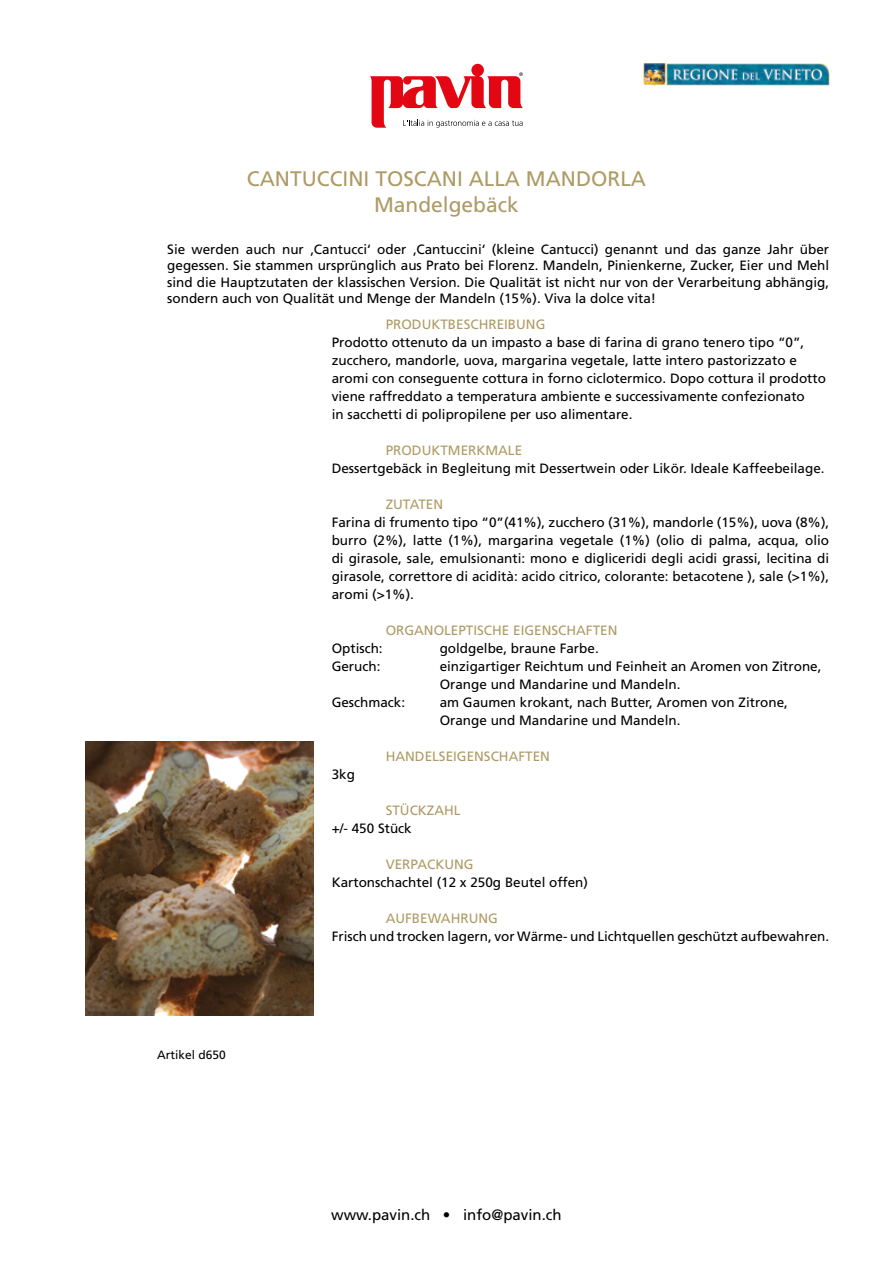
<style>
.page{position:relative;width:893px;height:1263px;background:#fff}
.page>*{position:absolute;margin:0;border:0;box-sizing:border-box;transform-origin:0 0}
.t1{font:21px/25.2px "Frutiger";color:#ae9a64;text-align:center}
.t2{font:15px "Frutiger";color:#000}
.t3{font:13.5px/18px "Frutiger";color:#000}
.t4{font:13.5px "Frutiger";color:#ae9a64}
.t5{font:12px "Frutiger";color:#000}
</style>
<div class="page">
<img style="left:667px;top:64px;width:162px;height:22px">
<img style="left:643px;top:64px;width:22px;height:22px">
<svg style="left:370px;top:64px;width:153px;height:64px"></svg>
<img style="left:85px;top:742px;width:228px;height:273px">
<h1 class="t1" style="left:247px;top:166px;width:400px">CANTUCCINI TOSCANI ALLA MANDORLA<br>Mandelgebäck</h1>
<p class="t3" style="left:167px;top:240px;width:663px;line-height:16.5px;text-align:justify">Sie werden auch nur ‚Cantucci‘ oder ‚Cantuccini‘ (kleine Cantucci) genannt und das ganze Jahr über gegessen. Sie stammen ursprünglich aus Prato bei Florenz. Mandeln, Pinienkerne, Zucker, Eier und Mehl sind die Hauptzutaten der klassischen Version. Die Qualität ist nicht nur von der Verarbeitung abhängig, sondern auch von Qualität und Menge der Mandeln (15%). Viva la dolce vita!</p>
<p class="t5" style="left:157px;top:1047px;width:70px">Artikel d650</p>
<p class="t4" style="left:386px;top:317px;width:161px">PRODUKTBESCHREIBUNG</p>
<p class="t3" style="left:332px;top:334px;width:496px">Prodotto ottenuto da un impasto a base di farina di grano tenero tipo “0”, zucchero, mandorle, uova, margarina vegetale, latte intero pastorizzato e aromi con conseguente cottura in forno ciclotermico. Dopo cottura il prodotto viene raffreddato a temperatura ambiente e successivamente confezionato<br>in sacchetti di polipropilene per uso alimentare.</p>
<p class="t4" style="left:386px;top:443px;width:138px">PRODUKTMERKMALE</p>
<p class="t3" style="left:332px;top:460px;width:494px">Dessertgebäck in Begleitung mit Dessertwein oder Likör. Ideale Kaffeebeilage.</p>
<p class="t4" style="left:386px;top:497px;width:59px">ZUTATEN</p>
<p class="t3" style="left:332px;top:514px;width:499px;text-align:justify">Farina di frumento tipo “0”(41%), zucchero (31%), mandorle (15%), uova (8%), burro (2%), latte (1%), margarina vegetale (1%) (olio di palma, acqua, olio di girasole, sale, emulsionanti: mono e digliceridi degli acidi grassi, lecitina di girasole, correttore di acidità: acido citrico, colorante: betacotene ), sale (&gt;1%), aromi (&gt;1%).</p>
<p class="t4" style="left:386px;top:623px;width:233px">ORGANOLEPTISCHE EIGENSCHAFTEN</p>
<p class="t3" style="left:332px;top:640px;width:53px">Optisch:</p>
<p class="t3" style="left:440px;top:640px;width:161px">goldgelbe, braune Farbe.</p>
<p class="t3" style="left:332px;top:658px;width:50px">Geruch:</p>
<p class="t3" style="left:440px;top:658px;width:383px">einzigartiger Reichtum und Feinheit an Aromen von Zitrone,<br>Orange und Mandarine und Mandeln.</p>
<p class="t3" style="left:332px;top:694px;width:75px">Geschmack:</p>
<p class="t3" style="left:440px;top:694px;width:350px">am Gaumen krokant, nach Butter, Aromen von Zitrone,<br>Orange und Mandarine und Mandeln.</p>
<p class="t4" style="left:386px;top:749px;width:166px">HANDELSEIGENSCHAFTEN</p>
<p class="t3" style="left:332px;top:766px;width:25px">3kg</p>
<p class="t4" style="left:386px;top:803px;width:77px">STÜCKZAHL</p>
<p class="t3" style="left:332px;top:820px;width:82px">+/- 450 Stück</p>
<p class="t4" style="left:386px;top:857px;width:90px">VERPACKUNG</p>
<p class="t3" style="left:332px;top:874px;width:258px">Kartonschachtel (12 x 250g Beutel offen)</p>
<p class="t4" style="left:386px;top:911px;width:114px">AUFBEWAHRUNG</p>
<p class="t3" style="left:332px;top:928px;width:499px">Frisch und trocken lagern, vor Wärme- und Lichtquellen geschützt aufbewahren.</p>
<p class="t2" style="left:331px;top:1206px;width:232px">www.pavin.ch • info@pavin.ch</p>
</div>
